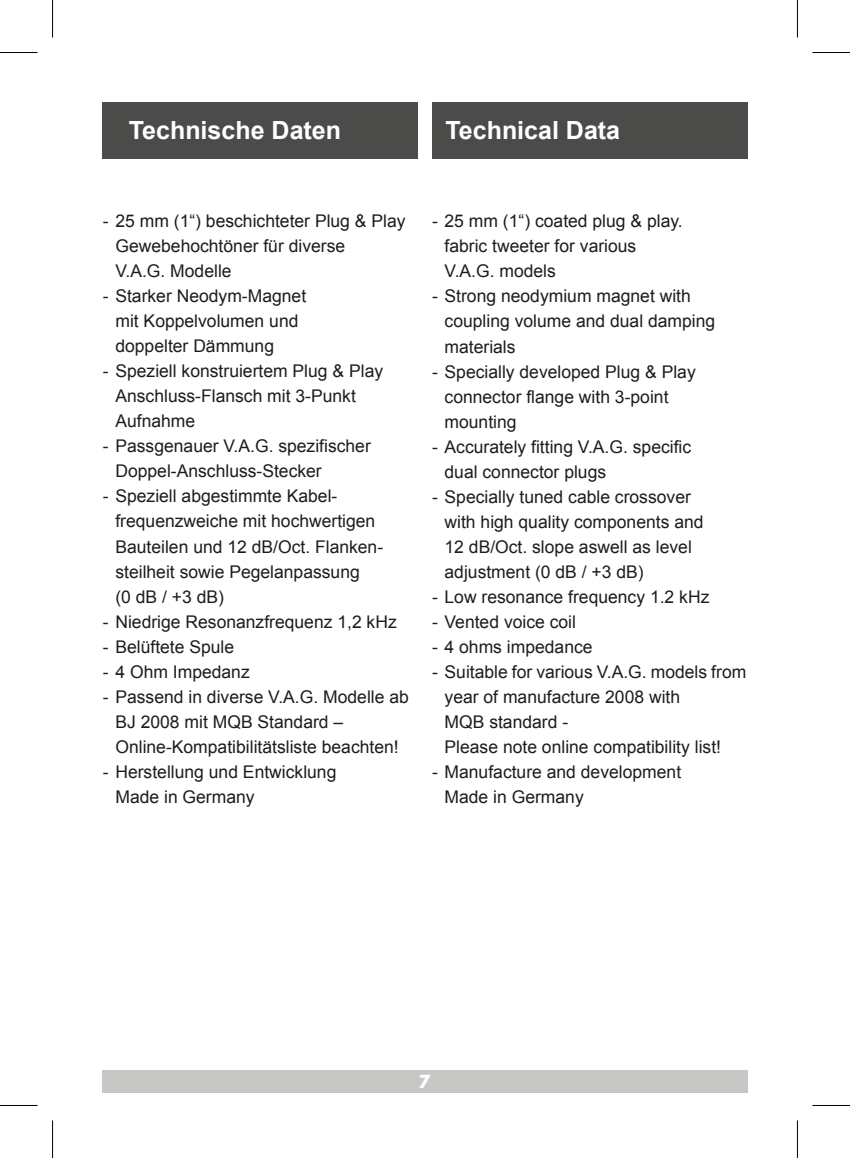
<style>
.page{position:relative;width:850px;height:1158px;background:#fff}
.page>*{position:absolute;margin:0;border:0;box-sizing:border-box;transform-origin:0 0}
.t1{font:700 25px "Arial";color:#fff}
.t2{font:17.5px/25px "Arial";color:#1d1d1b}
.t3{font:700 17.5px "Futura Std";color:#fff}
</style>
<div class="page">
<div style="left:102px;top:102px;width:315px;height:57px;background:#4b4b4a"></div>
<div style="left:432px;top:102px;width:315px;height:57px;background:#4b4b4a"></div>
<div style="left:102px;top:1069px;width:645px;height:23px;background:#c7c7c6"></div>
<hr style="left:0;top:52px;width:38px;height:1px;background:#000">
<hr style="left:812px;top:52px;width:37px;height:1px;background:#000">
<hr style="left:0;top:1104px;width:38px;height:1px;background:#000">
<hr style="left:812px;top:1104px;width:37px;height:1px;background:#000">
<hr style="left:52px;top:0;width:1px;height:38px;background:#000">
<hr style="left:52px;top:1120px;width:1px;height:37px;background:#000">
<hr style="left:796px;top:0;width:1px;height:38px;background:#000">
<hr style="left:796px;top:1120px;width:1px;height:37px;background:#000">
<h1 class="t1" style="left:129px;top:114px;width:214px">Technische Daten</h1>
<h1 class="t1" style="left:445px;top:114px;width:176px">Technical Data</h1>
<p class="t2" style="left:115px;top:209px;width:291px;text-indent:-12px">- 25 mm (1“) beschichteter Plug &amp; Play<br>Gewebehochtöner für diverse<br>V.A.G. Modelle</p>
<p class="t2" style="left:115px;top:284px;width:192px;text-indent:-12px">- Starker Neodym-Magnet mit Koppelvolumen und doppelter Dämmung</p>
<p class="t2" style="left:115px;top:359px;width:269px;text-indent:-12px">- Speziell konstruiertem Plug &amp; Play<br>Anschluss-Flansch mit 3-Punkt<br>Aufnahme</p>
<p class="t2" style="left:115px;top:434px;width:257px;text-indent:-12px">- Passgenauer V.A.G. spezifischer<br>Doppel-Anschluss-Stecker</p>
<p class="t2" style="left:115px;top:484px;width:269px;text-indent:-12px">- Speziell abgestimmte Kabel&shy;frequenzweiche mit hochwertigen<br>Bauteilen und 12 dB/Oct. Flanken&shy;steilheit sowie Pegelanpassung<br>(0 dB / +3 dB)</p>
<p class="t2" style="left:103px;top:609px;width:295px">- Niedrige Resonanzfrequenz 1,2 kHz</p>
<p class="t2" style="left:103px;top:634px;width:133px">- Belüftete Spule</p>
<p class="t2" style="left:103px;top:659px;width:148px">- 4 Ohm Impedanz</p>
<p class="t2" style="left:115px;top:684px;width:295px;text-indent:-12px">- Passend in diverse V.A.G. Modelle ab<br>BJ 2008 mit MQB Standard –<br>Online-Kompatibilitätsliste beachten!</p>
<p class="t2" style="left:115px;top:759px;width:222px;text-indent:-12px">- Herstellung und Entwicklung<br>Made in Germany</p>
<p class="t2" style="left:444px;top:209px;width:239px;text-indent:-12px">- 25 mm (1“) coated plug &amp; play. fabric tweeter for various<br>V.A.G. models</p>
<p class="t2" style="left:444px;top:284px;width:272px;text-indent:-12px">- Strong neodymium magnet with coupling volume and dual damping materials</p>
<p class="t2" style="left:444px;top:359px;width:252px;text-indent:-12px">- Specially developed Plug &amp; Play connector flange with 3-point mounting</p>
<p class="t2" style="left:444px;top:434px;width:248px;text-indent:-12px">- Accurately fitting V.A.G. specific dual connector plugs</p>
<p class="t2" style="left:444px;top:484px;width:260px;text-indent:-12px">- Specially tuned cable crossover with high quality components and<br>12 dB/Oct. slope aswell as level adjustment (0 dB / +3 dB)</p>
<p class="t2" style="left:432px;top:584px;width:279px">- Low resonance frequency 1.2 kHz</p>
<p class="t2" style="left:432px;top:609px;width:145px">- Vented voice coil</p>
<p class="t2" style="left:432px;top:634px;width:162px">- 4 ohms impedance</p>
<p class="t2" style="left:444px;top:659px;width:303px;text-indent:-12px">- Suitable for various V.A.G. models from year of manufacture 2008 with<br>MQB standard -<br>Please note online compatibility list!</p>
<p class="t2" style="left:444px;top:759px;width:238px;text-indent:-12px">- Manufacture and development<br>Made in Germany</p>
<p class="t3" style="left:419px;top:1069px;width:14px">7</p>
</div>
